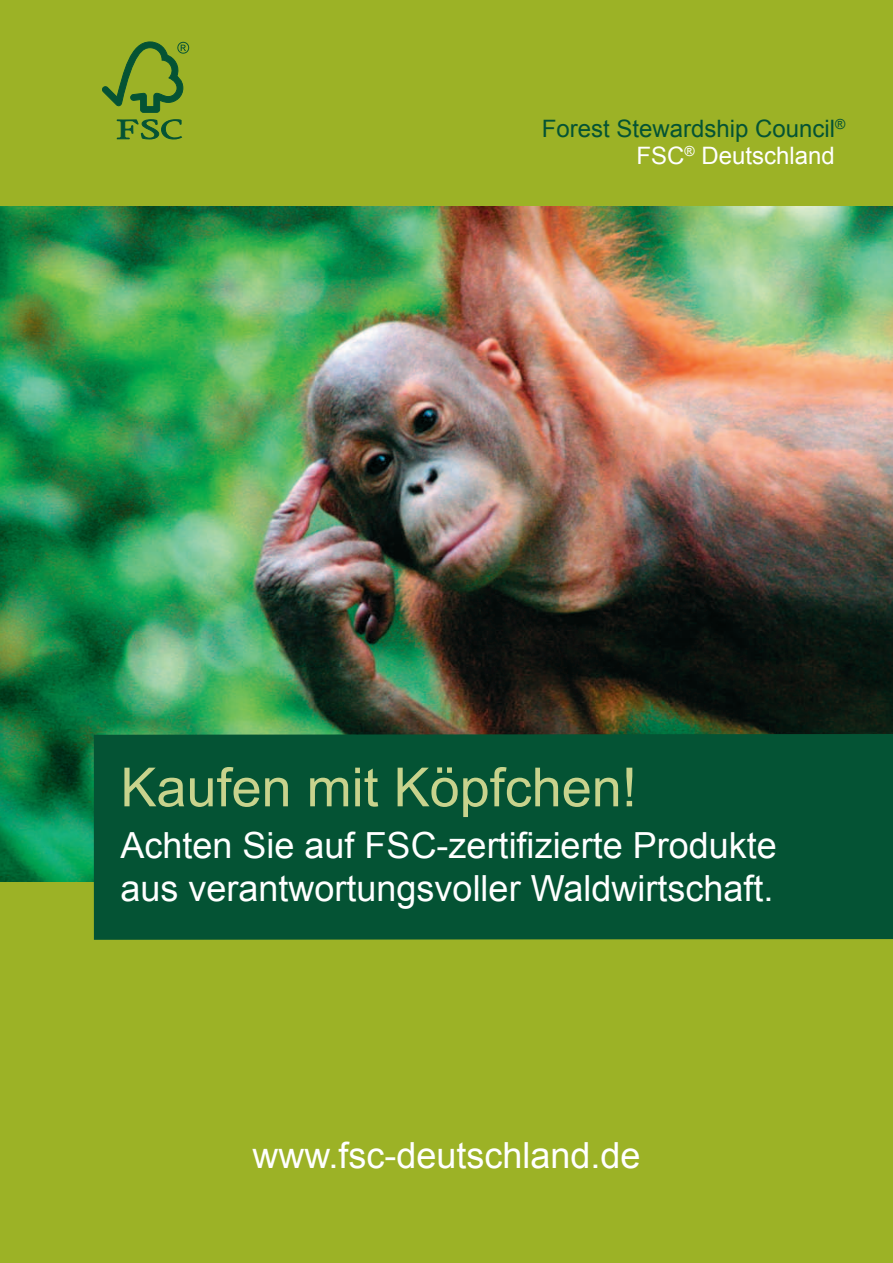
<style>
.page{position:relative;width:893px;height:1263px;background:#9cb226}
.page>*{position:absolute;margin:0;border:0;box-sizing:border-box;transform-origin:0 0}
.t1{font:54px "Arial";color:#c8d38d}
.t2{font:36px/43.2px "Arial";color:#fff}
.t3{font:24px/27.8px "Arial";color:#045334}
.s1{color:#fff}
</style>
<div class="page">
<img style="left:0;top:207px;width:893px;height:675px">
<div style="left:94px;top:734px;width:799px;height:206px;background:#045334"></div>
<svg style="left:116px;top:119px;width:66px;height:21px"></svg>
<svg style="left:102px;top:41px;width:87px;height:72px"></svg>
<p class="t3" style="left:636px;top:114px;width:210px;text-indent:-95px">Forest Stewardship Council<sup>®<br></sup><span class="s1">FSC</span><sup>®</sup> <span class="s1">Deutschland</span></p>
<h1 class="t1" style="left:120px;top:752px;width:518px">Kaufen mit Köpfchen!</h1>
<p class="t2" style="left:120px;top:824px;width:658px">Achten Sie auf FSC-zertifizierte Produkte aus verantwortungsvoller Waldwirtschaft.</p>
<p class="t2" style="left:252px;top:1134px;width:390px">www.fsc-deutschland. de</p>
</div>
